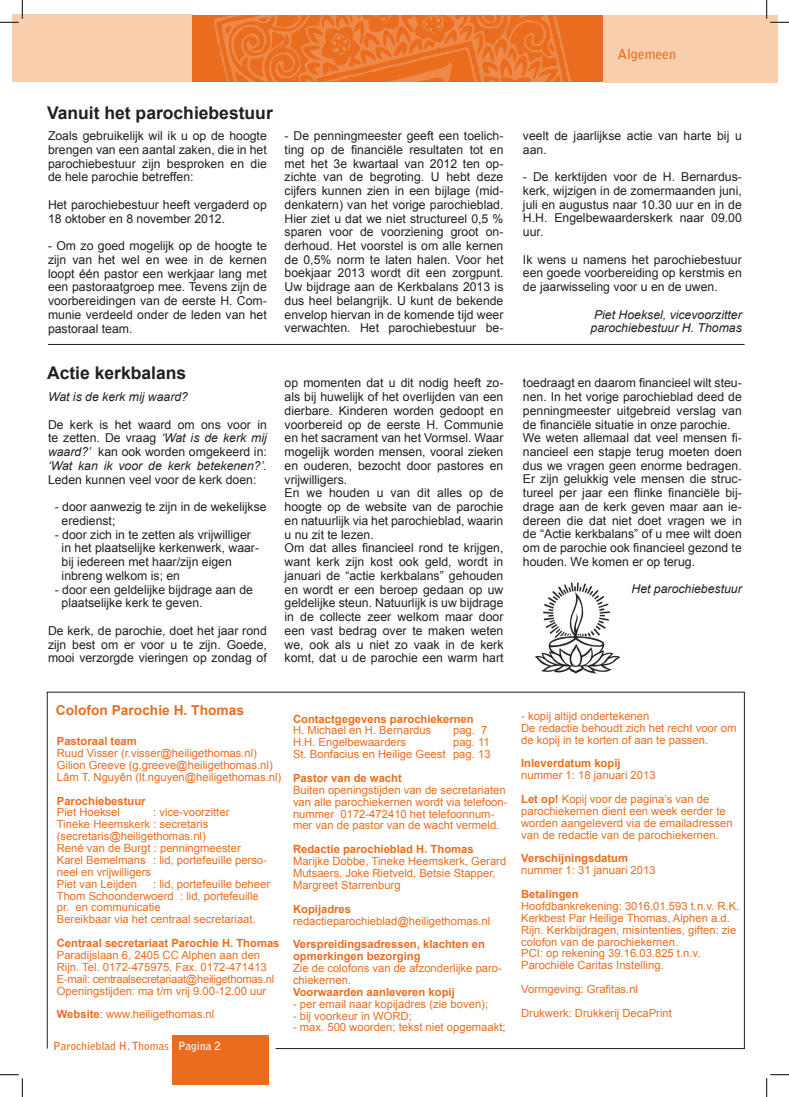
<style>
.page{position:relative;width:789px;height:1097px;background:#fff}
.page>*{position:absolute;margin:0;border:0;box-sizing:border-box;transform-origin:0 0}
.t1{font:700 17.5px "Arial";color:#231f20}
.t2{font:700 13.75px "Arial";color:#ea6d1f}
.t3{font:700 13.75px "Bell Gothic Std";color:#ea6d1f}
.t4{font:12.25px/13.8px "Arial";color:#231f20;text-align:justify}
.t5{font:italic 12.25px/13.8px "Arial";color:#231f20}
.t6{font:11.25px/11.9px "Arial";color:#ea6d1f}
.t7{font:700 11.25px/11.9px "Arial";color:#ea6d1f}
.t8{font:700 11.25px "Bell Gothic Std";color:#ea6d1f}
.s1{font-style:italic}
.s2{font-weight:700}
.s3{color:#fff}
</style>
<div class="page">
<div style="left:12px;top:14px;width:180px;height:68px;background:#f9cead"></div>
<div style="left:192px;top:15px;width:411px;height:67px;background:#ea6d1f"></div>
<div style="left:603px;top:15px;width:174px;height:68px;background:#f9cead"></div>
<svg style="left:214px;top:15px;width:357px;height:67px"></svg>
<div style="left:173px;top:1035px;width:96px;height:50px;background:#ea6d1f"></div>
<svg style="left:47px;top:692px;width:697px;height:357px"></svg>
<hr style="left:48px;top:344px;width:696px;height:1px;background:#231f20">
<img style="left:534px;top:582px;width:87px;height:92px">
<svg style="left:0;top:0;width:23px;height:23px"></svg>
<svg style="left:0;top:1074px;width:23px;height:23px"></svg>
<svg style="left:766px;top:0;width:23px;height:23px"></svg>
<svg style="left:766px;top:1074px;width:23px;height:23px"></svg>
<p class="t3" style="left:618px;top:45px;width:60px">Algemeen</p>
<h1 class="t1" style="left:47px;top:101px;width:227px">Vanuit het parochiebestuur</h1>
<p class="t4" style="left:48px;top:129px;width:220px">Zoals gebruikelijk wil ik u op de hoogte brengen van een aantal zaken, die in het parochiebestuur zijn besproken en die de hele parochie betreffen:</p>
<p class="t4" style="left:48px;top:198px;width:220px">Het parochiebestuur heeft vergaderd op<br>18 oktober en 8 november 2012.</p>
<p class="t4" style="left:48px;top:239px;width:220px">- Om zo goed mogelijk op de hoogte te zijn van het wel en wee in de kernen loopt één pastor een werkjaar lang met een pastoraatgroep mee. Tevens zijn de voorbereidingen van de eerste H. Com&shy;munie verdeeld onder de leden van het pastoraal team.</p>
<p class="t4" style="left:284px;top:129px;width:220px">- De penningmeester geeft een toelich&shy;ting op de financiële resultaten tot en met het 3e kwartaal van 2012 ten op&shy;zichte van de begroting. U hebt deze cijfers kunnen zien in een bijlage (mid&shy;denkatern) van het vorige parochieblad.<br>Hier ziet u dat we niet structureel 0,5 % sparen voor de voorziening groot on&shy;derhoud. Het voorstel is om alle kernen de 0,5% norm te laten halen. Voor het boekjaar 2013 wordt dit een zorgpunt.<br>Uw bijdrage aan de Kerkbalans 2013 is dus heel belangrijk. U kunt de bekende envelop hiervan in de komende tijd weer verwachten. Het parochiebestuur be-</p>
<h1 class="t1" style="left:47px;top:361px;width:141px">Actie kerkbalans</h1>
<p class="t5" style="left:48px;top:390px;width:142px">Wat is de kerk mij waard?</p>
<p class="t4" style="left:48px;top:418px;width:220px">De kerk is het waard om ons voor in te zetten. De vraag <span class="s1">‘Wat is de kerk mij waard?’</span> kan ook worden omgekeerd in: <span class="s1">‘Wat kan ik voor de kerk betekenen?’.</span></p>
<p class="t4" style="left:48px;top:473px;width:210px">Leden kunnen veel voor de kerk doen:</p>
<p class="t4" style="left:62px;top:500px;width:206px;text-indent:-7px">- door aanwezig te zijn in de wekelijkse eredienst;</p>
<p class="t4" style="left:62px;top:528px;width:199px;text-align:left;text-indent:-7px">- door zich in te zetten als vrijwilliger in het plaatselijke kerkenwerk, waar&shy;bij iedereen met haar/zijn eigen inbreng welkom is; en</p>
<p class="t4" style="left:62px;top:583px;width:193px;text-indent:-7px">- door een geldelijke bijdrage aan de plaatselijke kerk te geven.</p>
<p class="t4" style="left:48px;top:624px;width:220px">De kerk, de parochie, doet het jaar rond zijn best om er voor u te zijn. Goede, mooi verzorgde vieringen op zondag of</p>
<p class="t4" style="left:284px;top:376px;width:220px;text-align:left">op momenten dat u dit nodig heeft zo&shy;als bij huwelijk of het overlijden van een dierbare. Kinderen worden gedoopt en voorbereid op de eerste H. Communie en het sacrament van het Vormsel. Waar mogelijk worden mensen, vooral zieken en ouderen, bezocht door pastores en vrijwilligers.<br>En we houden u van dit alles op de hoogte op de website van de parochie en natuurlijk via het parochieblad, waarin u nu zit te lezen.<br>Om dat alles financieel rond te krijgen, want kerk zijn kost ook geld, wordt in januari de “actie kerkbalans” gehouden en wordt er een beroep gedaan op uw geldelijke steun. Natuurlijk is uw bijdrage in de collecte zeer welkom maar door een vast bedrag over te maken weten we, ook als u niet zo vaak in de kerk komt, dat u de parochie een warm hart</p>
<p class="t4" style="left:523px;top:129px;width:220px">veelt de jaarlijkse actie van harte bij u aan.</p>
<p class="t4" style="left:523px;top:170px;width:220px">- De kerktijden voor de H. Bernardus&shy;kerk, wijzigen in de zomermaanden juni, juli en augustus naar 10.30 uur en in de H.H. Engelbewaarderskerk naar 09.00 uur.</p>
<p class="t4" style="left:523px;top:253px;width:220px">Ik wens u namens het parochiebestuur een goede voorbereiding op kerstmis en de jaarwisseling voor u en de uwen.</p>
<p class="t5" style="left:590px;top:308px;width:153px">Piet Hoeksel, vicevoorzitter parochiebestuur H. Thomas</p>
<p class="t4" style="left:523px;top:376px;width:220px;text-align:left">toedraagt en daarom financieel wilt steu&shy;nen. In het vorige parochieblad deed de penningmeester uitgebreid verslag van de financiële situatie in onze parochie.<br>We weten allemaal dat veel mensen fi&shy;nancieel een stapje terug moeten doen dus we vragen geen enorme bedragen.<br>Er zijn gelukkig vele mensen die struc&shy;tureel per jaar een flinke financiële bij&shy;drage aan de kerk geven maar aan ie&shy;dereen die dat niet doet vragen we in de “Actie kerkbalans” of u mee wilt doen om de parochie ook financieel gezond te houden. We komen er op terug.</p>
<p class="t5" style="left:631px;top:582px;width:112px">Het parochiebestuur</p>
<p class="t2" style="left:56px;top:701px;width:189px">Colofon Parochie H. Thomas</p>
<p class="t7" style="left:57px;top:736px;width:82px">Pastoraal team</p>
<p class="t6" style="left:57px;top:747px;width:226px">Ruud Visser (r.visser@heiligethomas.nl)<br>Gilion Greeve (g.greeve@heiligethomas.nl)<br>Lâm T. Nguyên (lt.nguyen@heiligethomas.nl)</p>
<p class="t7" style="left:57px;top:795px;width:90px">Parochiebestuur</p>
<p class="t6" style="left:57px;top:807px;width:65px">Piet Hoeksel</p>
<p class="t6" style="left:57px;top:807px;width:212px;text-indent:96px">: vice-voorzitter<br>Tineke Heemskerk : secretaris (secretaris@heiligethomas.nl)<br>René van de Burgt : penningmeester<br>Karel Bemelmans : lid, portefeuille perso&shy;neel en vrijwilligers<br>Piet van Leijden</p>
<p class="t6" style="left:57px;top:878px;width:215px;text-indent:96px">: lid, portefeuille beheer Thom Schoonderwoerd : lid, portefeuille pr. en communicatie<br>Bereikbaar via het centraal secretariaat.</p>
<p class="t7" style="left:57px;top:938px;width:224px">Centraal secretariaat Parochie H. Thomas</p>
<p class="t6" style="left:57px;top:949px;width:219px">Paradijslaan 6, 2405 CC Alphen aan den Rijn. Tel. 0172-475975, Fax. 0172-471413<br>E-mail: centraalsecretariaat@heiligethomas.nl Openingstijden: ma t/m vrij 9.00-12.00 uur</p>
<p class="t6" style="left:57px;top:1009px;width:159px"><span class="s2">Website</span>: www.heiligethomas.nl</p>
<p class="t8" style="left:53px;top:1039px;width:169px">Parochieblad H. Thomas <span class="s3">Pagina 2</span></p>
<p class="t7" style="left:293px;top:713px;width:182px">Contactgegevens parochiekernen</p>
<p class="t6" style="left:293px;top:725px;width:140px">H. Michael en H. Bernardus</p>
<p class="t6" style="left:453px;top:725px;width:36px">pag. 7</p>
<p class="t6" style="left:293px;top:737px;width:115px">H.H. Engelbewaarders</p>
<p class="t6" style="left:293px;top:737px;width:199px;text-align:right">pag. 11<br>St. Bonfacius en Heilige Geest pag. 13</p>
<p class="t7" style="left:293px;top:772px;width:110px">Pastor van de wacht</p>
<p class="t6" style="left:293px;top:784px;width:216px">Buiten openingstijden van de secretariaten van alle parochiekernen wordt via telefoon&shy;nummer 0172-472410 het telefoonnum&shy;mer van de pastor van de wacht vermeld.</p>
<p class="t7" style="left:293px;top:844px;width:182px">Redactie parochieblad H. Thomas</p>
<p class="t6" style="left:293px;top:855px;width:215px">Marijke Dobbe, Tineke Heemskerk, Gerard<br>Mutsaers, Joke Rietveld, Betsie Stapper,<br>Margreet Starrenburg</p>
<p class="t7" style="left:293px;top:903px;width:60px">Kopijadres</p>
<p class="t6" style="left:293px;top:915px;width:199px">redactieparochieblad@heiligethomas.nl</p>
<p class="t7" style="left:293px;top:939px;width:193px">Verspreidingsadressen, klachten en opmerkingen bezorging</p>
<p class="t6" style="left:293px;top:962px;width:210px">Zie de colofons van de afzonderlijke paro&shy;chiekernen.</p>
<p class="t7" style="left:293px;top:986px;width:163px">Voorwaarden aanleveren kopij</p>
<p class="t6" style="left:293px;top:998px;width:197px">- per email naar kopijadres (zie boven);</p>
<p class="t6" style="left:293px;top:1010px;width:120px">- bij voorkeur in WORD;</p>
<p class="t6" style="left:293px;top:1022px;width:214px">- max. 500 woorden; tekst niet opgemaakt;</p>
<p class="t6" style="left:521px;top:710px;width:217px">- kopij altijd ondertekenen<br>De redactie behoudt zich het recht voor om de kopij in te korten of aan te passen.</p>
<p class="t7" style="left:521px;top:758px;width:101px">Inleverdatum kopij</p>
<p class="t6" style="left:521px;top:764px;width:190px;line-height:23.8px">nummer 1: 18 januari 2013<br><span class="s2">Let op!</span> Kopij voor de pagina’s van de</p>
<p class="t6" style="left:521px;top:805px;width:213px">parochiekernen dient een week eerder te worden aangeleverd via de emailadressen van de redactie van de parochiekernen.</p>
<p class="t7" style="left:521px;top:853px;width:108px">Verschijningsdatum</p>
<p class="t6" style="left:521px;top:864px;width:136px">nummer 1: 31 januari 2013</p>
<p class="t7" style="left:521px;top:889px;width:59px">Betalingen</p>
<p class="t6" style="left:521px;top:900px;width:220px">Hoofdbankrekening: 3016.01.593 t.n.v. R.K.<br>Kerkbest Par Heilige Thomas, Alphen a.d.<br>Rijn. Kerkbijdragen, misintenties, giften: zie colofon van de parochiekernen.<br>PCI: op rekening 39.16.03.825 t.n.v.<br>Parochiële Caritas Instelling.</p>
<p class="t6" style="left:521px;top:977px;width:152px;line-height:23.8px">Vormgeving: Grafitas.nl<br>Drukwerk: Drukkerij DecaPrint</p>
</div>
